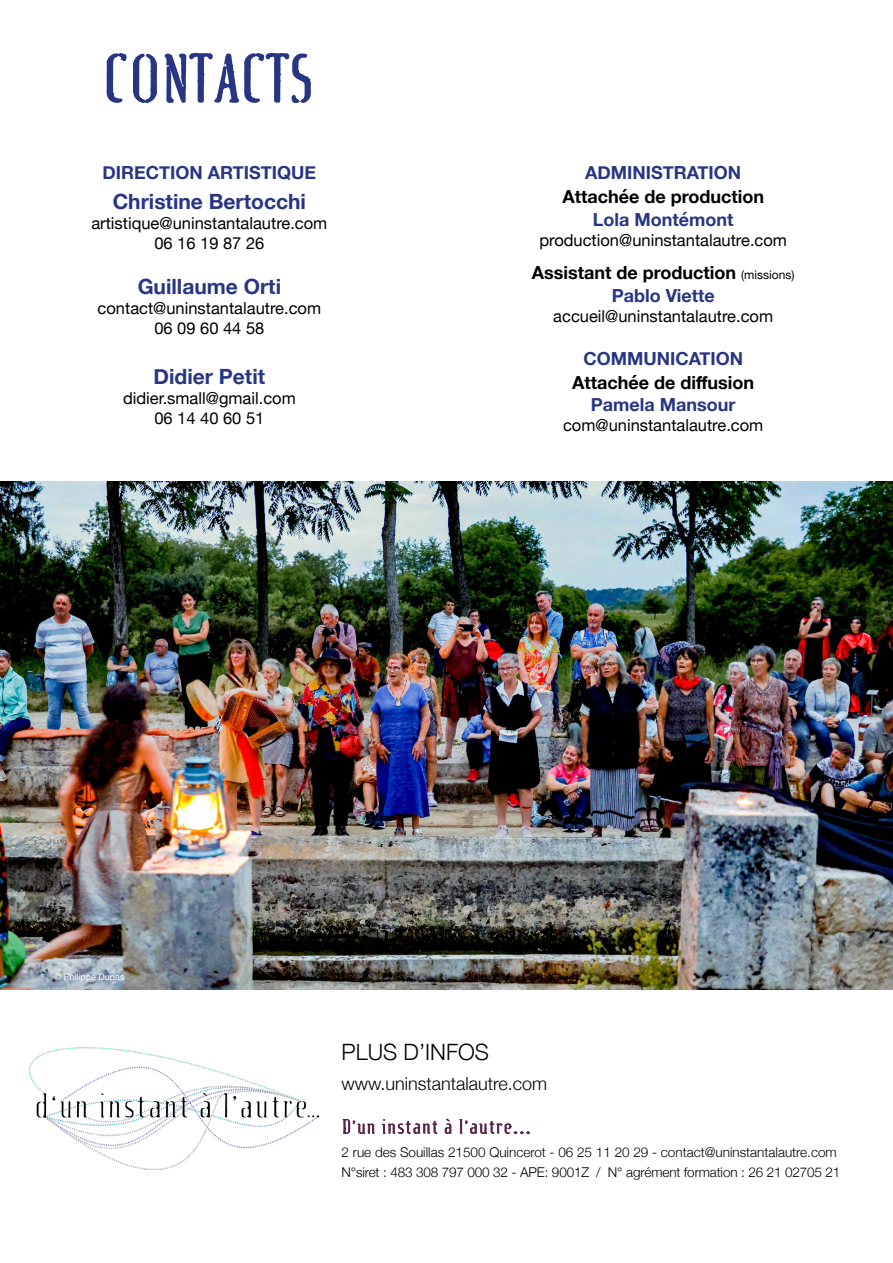
<style>
.page{position:relative;width:893px;height:1263px;background:#fff}
.page>*{position:absolute;margin:0;border:0;box-sizing:border-box;transform-origin:0 0}
.t1{font:300 60px "Fluid";color:#283583}
.t2{font:300 22.5px "Helvetica Neue";color:#000}
.t3{font:700 21px "Helvetica Neue";color:#283583}
.t4{font:700 18px "Helvetica Neue";color:#283583}
.t5{font:700 18px "Helvetica Neue";color:#000}
.t6{font:300 18px "Helvetica Neue";color:#000}
.t7{font:300 18px "Fluid";color:#57244a;scale:1.15 1}
.t8{font:16.5px "Helvetica Neue";color:#000}
.t9{font:300 13.5px "Helvetica Neue";color:#000}
.t10{font:9px "Helvetica Neue";color:#fff}
.s1{font-weight:400;font-size:12px}
</style>
<div class="page">
<img style="left:0;top:481px;width:893px;height:509px">
<img style="left:30px;top:1047px;width:288px;height:123px">
<svg style="left:342px;top:1118px;width:33px;height:16px"></svg>
<svg style="left:382px;top:1119px;width:56px;height:15px"></svg>
<svg style="left:444px;top:1118px;width:8px;height:16px"></svg>
<svg style="left:459px;top:1119px;width:71px;height:15px"></svg>
<svg style="left:106px;top:52px;width:205px;height:51px"></svg>
<p class="t1" style="left:104px;top:52px;width:212px">CONTACTS</p>
<p class="t4" style="left:103px;top:159px;width:215px">DIRECTION ARTISTIQUE</p>
<p class="t3" style="left:113px;top:185px;width:195px">Christine Bertocchi</p>
<p class="t8" style="left:91px;top:211px;width:238px">artistique@uninstantalautre.com</p>
<p class="t8" style="left:154px;top:231px;width:112px">06 16 19 87 26</p>
<p class="t3" style="left:138px;top:270px;width:145px">Guillaume Orti</p>
<p class="t8" style="left:98px;top:296px;width:225px">contact@uninstantalautre.com</p>
<p class="t8" style="left:154px;top:316px;width:112px">06 09 60 44 58</p>
<p class="t3" style="left:154px;top:360px;width:113px">Didier Petit</p>
<p class="t8" style="left:123px;top:386px;width:174px">didier.small@gmail.com</p>
<p class="t8" style="left:154px;top:406px;width:112px">06 14 40 60 51</p>
<p class="t4" style="left:585px;top:159px;width:157px">ADMINISTRATION</p>
<p class="t5" style="left:562px;top:183px;width:203px">Attachée de production</p>
<p class="t4" style="left:593px;top:205px;width:142px">Lola Montémont</p>
<p class="t8" style="left:539px;top:228px;width:249px">production@uninstantalautre.com</p>
<p class="t5" style="left:532px;top:259px;width:264px">Assistant de production <span class="s1">(missions)</span></p>
<p class="t4" style="left:612px;top:281px;width:104px">Pablo Viette</p>
<p class="t8" style="left:553px;top:304px;width:221px">accueil@uninstantalautre.com</p>
<p class="t4" style="left:583px;top:344px;width:161px">COMMUNICATION</p>
<p class="t5" style="left:572px;top:368px;width:184px">Attachée de diffusion</p>
<p class="t4" style="left:591px;top:391px;width:146px">Pamela Mansour</p>
<p class="t8" style="left:563px;top:413px;width:202px">com@uninstantalautre.com</p>
<p class="t10" style="left:54px;top:970px;width:72px">© Philippe Dupas</p>
<p class="t2" style="left:341px;top:1034px;width:149px">PLUS D’INFOS</p>
<p class="t6" style="left:341px;top:1069px;width:207px">www.uninstantalautre.com</p>
<p class="t7" style="left:341px;top:1118px;width:167px">D’un instant à l’autre...</p>
<p class="t9" style="left:341px;top:1141px;width:497px">2 rue des Souillas 21500 Quincerot - 06 25 11 20 29 - contact@uninstantalautre.com</p>
<p class="t9" style="left:341px;top:1161px;width:500px">N°siret : 483 308 797 000 32 - APE: 9001Z / N° agrément formation : 26 21 02705 21</p>
</div>
